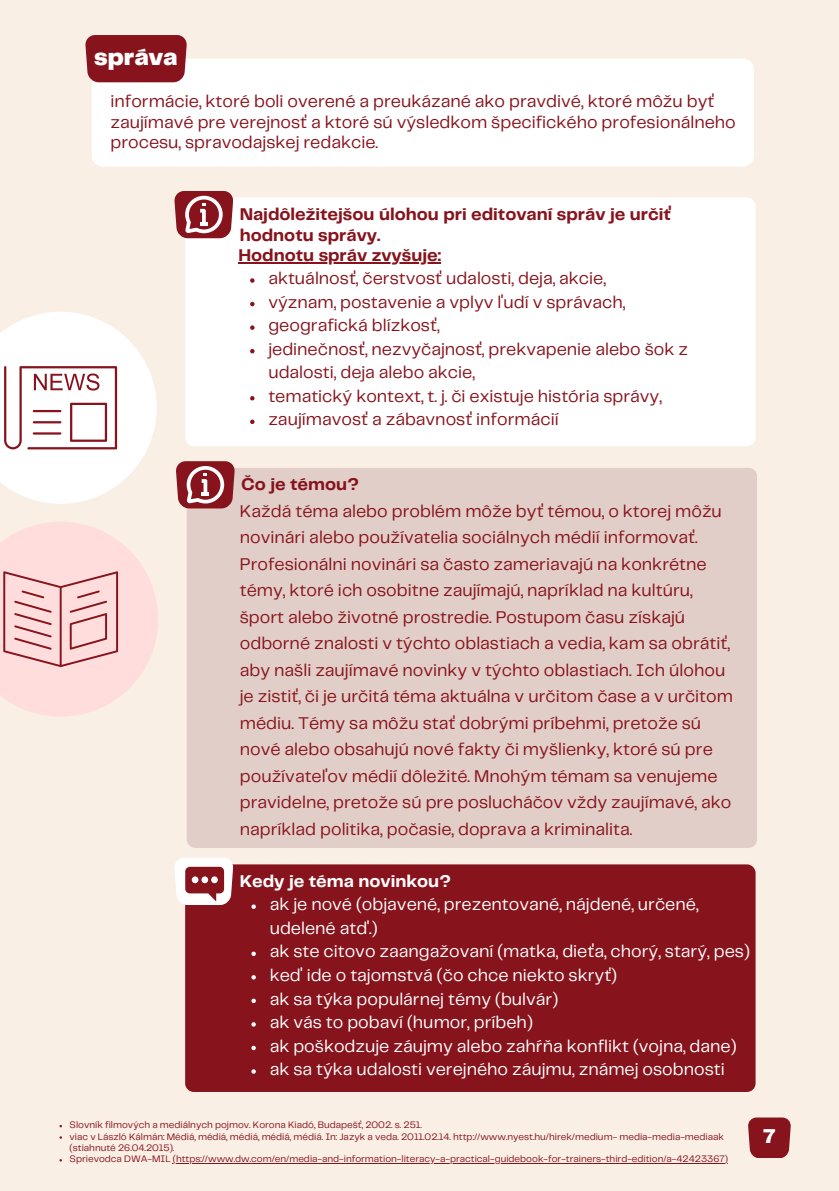
<style>
.page{position:relative;width:839px;height:1191px;background:#fff}
.page>*{position:absolute;margin:0;border:0;box-sizing:border-box;transform-origin:0 0}
.t1{font:900 24.2px "Telegraf";color:#fff}
.t2{font:900 20.8px "Telegraf";color:#fff}
.t3{font:17.6px/26.4px "Telegraf";color:#87131c}
.t4{font:17.6px/23.6px "Telegraf";color:#fff}
.t5{font:700 17.6px/20.6px "Telegraf";color:#87131c}
.t6{font:700 17.6px "Telegraf";color:#fff}
.t7{font:9.8px/11.4px "Telegraf";color:#87131c}
</style>
<div class="page">
<div style="left:0;top:0;width:838px;height:1191px;background:#faefe5"></div>
<svg style="left:748px;top:1118px;width:42px;height:40px;background:#8e2129"></svg>
<div style="left:92px;top:59px;width:662px;height:108px;background:#fff;border-radius:11px"></div>
<div style="left:85px;top:35px;width:102px;height:47px;background:#87131c"></div>
<div style="left:185px;top:198px;width:570px;height:248px;background:#fff;border-radius:9px"></div>
<svg style="left:174px;top:191px;width:59px;height:47px"></svg>
<svg style="left:250px;top:278px;width:4px;height:5px"></svg>
<svg style="left:250px;top:302px;width:4px;height:4px"></svg>
<svg style="left:250px;top:325px;width:4px;height:5px"></svg>
<svg style="left:250px;top:349px;width:4px;height:4px"></svg>
<svg style="left:250px;top:396px;width:4px;height:4px"></svg>
<svg style="left:250px;top:420px;width:4px;height:4px"></svg>
<hr style="left:238px;top:262px;width:203px;height:2px;background:#87131c">
<div style="left:185px;top:864px;width:570px;height:228px;background:#87131c;border-radius:9px"></div>
<svg style="left:174px;top:858px;width:59px;height:47px"></svg>
<div style="left:187px;top:468px;width:570px;height:380px;background:#e2cec8;border-radius:9px"></div>
<svg style="left:176px;top:461px;width:59px;height:47px;background:#a54f55"></svg>
<hr style="left:176px;top:1163px;width:548px;height:1px;background:#87131c">
<svg style="left:251px;top:904px;width:5px;height:5px"></svg>
<svg style="left:251px;top:952px;width:5px;height:4px"></svg>
<svg style="left:251px;top:975px;width:5px;height:5px"></svg>
<svg style="left:251px;top:999px;width:5px;height:4px"></svg>
<svg style="left:251px;top:1022px;width:5px;height:5px"></svg>
<svg style="left:251px;top:1046px;width:5px;height:4px"></svg>
<svg style="left:251px;top:1069px;width:5px;height:5px"></svg>
<svg style="left:0;top:312px;width:157px;height:192px"></svg>
<svg style="left:0;top:522px;width:158px;height:195px"></svg>
<h1 class="t1" style="left:94px;top:46px;width:85px">správa</h1>
<p class="t3" style="left:110px;top:92px;width:626px;line-height:20.6px">informácie, ktoré boli overené a preukázané ako pravdivé, ktoré môžu byť zaujímavé pre verejnosť a ktoré sú výsledkom špecifického profesionálneho procesu, spravodajskej redakcie.</p>
<p class="t5" style="left:240px;top:205px;width:433px">Najdôležitejšou úlohou pri editovaní správ je určiť hodnotu správy.</p>
<p class="t3" style="left:268px;top:267px;width:421px;line-height:23.6px">aktuálnosť, čerstvosť udalosti, deja, akcie,<br>význam, postavenie a vplyv ľudí v správach, geografická blízkosť,<br>jedinečnosť, nezvyčajnosť, prekvapenie alebo šok z udalosti, deja alebo akcie,<br>tematický kontext, t. j. či existuje história správy, zaujímavosť a zábavnosť informácií</p>
<p class="t5" style="left:238px;top:245px;width:204px">Hodnotu správ zvyšuje:</p>
<p class="t5" style="left:241px;top:475px;width:119px">Čo je témou?</p>
<p class="t3" style="left:240px;top:499px;width:494px">Každá téma alebo problém môže byť témou, o ktorej môžu novinári alebo používatelia sociálnych médií informovať.<br>Profesionálni novinári sa často zameriavajú na konkrétne témy, ktoré ich osobitne zaujímajú, napríklad na kultúru, šport alebo životné prostredie. Postupom času získajú odborné znalosti v týchto oblastiach a vedia, kam sa obrátiť, aby našli zaujímavé novinky v týchto oblastiach. Ich úlohou je zistiť, či je určitá téma aktuálna v určitom čase a v určitom médiu. Témy sa môžu stať dobrými príbehmi, pretože sú nové alebo obsahujú nové fakty či myšlienky, ktoré sú pre používateľov médií dôležité. Mnohým témam sa venujeme pravidelne, pretože sú pre poslucháčov vždy zaujímavé, ako napríklad politika, počasie, doprava a kriminalita.</p>
<p class="t6" style="left:240px;top:873px;width:213px">Kedy je téma novinkou?</p>
<p class="t4" style="left:270px;top:894px;width:481px">ak je nové (objavené, prezentované, nájdené, určené, udelené atď.)<br>ak ste citovo zaangažovaní (matka, dieťa, chorý, starý, pes) keď ide o tajomstvá (čo chce niekto skryť)<br>ak sa týka populárnej témy (bulvár)<br>ak vás to pobaví (humor, príbeh)<br>ak poškodzuje záujmy alebo zahŕňa konflikt (vojna, dane) ak sa týka udalosti verejného záujmu, známej osobnosti</p>
<p class="t7" style="left:70px;top:1120px;width:660px">Slovník filmových a mediálnych pojmov. Korona Kiadó, Budapešť, 2002. s. 251.<br>viac v László Kálmán: Médiá, médiá, médiá, médiá, médiá. In: Jazyk a veda. 2011.02.14. http://www.nyest.hu/hirek/medium- media-media-mediaak (stiahnuté 26.04.2015).<br>Sprievodca DWA-MIL (https://www.dw.com/en/media-and-information-literacy-a-practical-guidebook-for-trainers-third-edition/a-42423367)</p>
<p class="t2" style="left:763px;top:1127px;width:14px">7</p>
</div>
